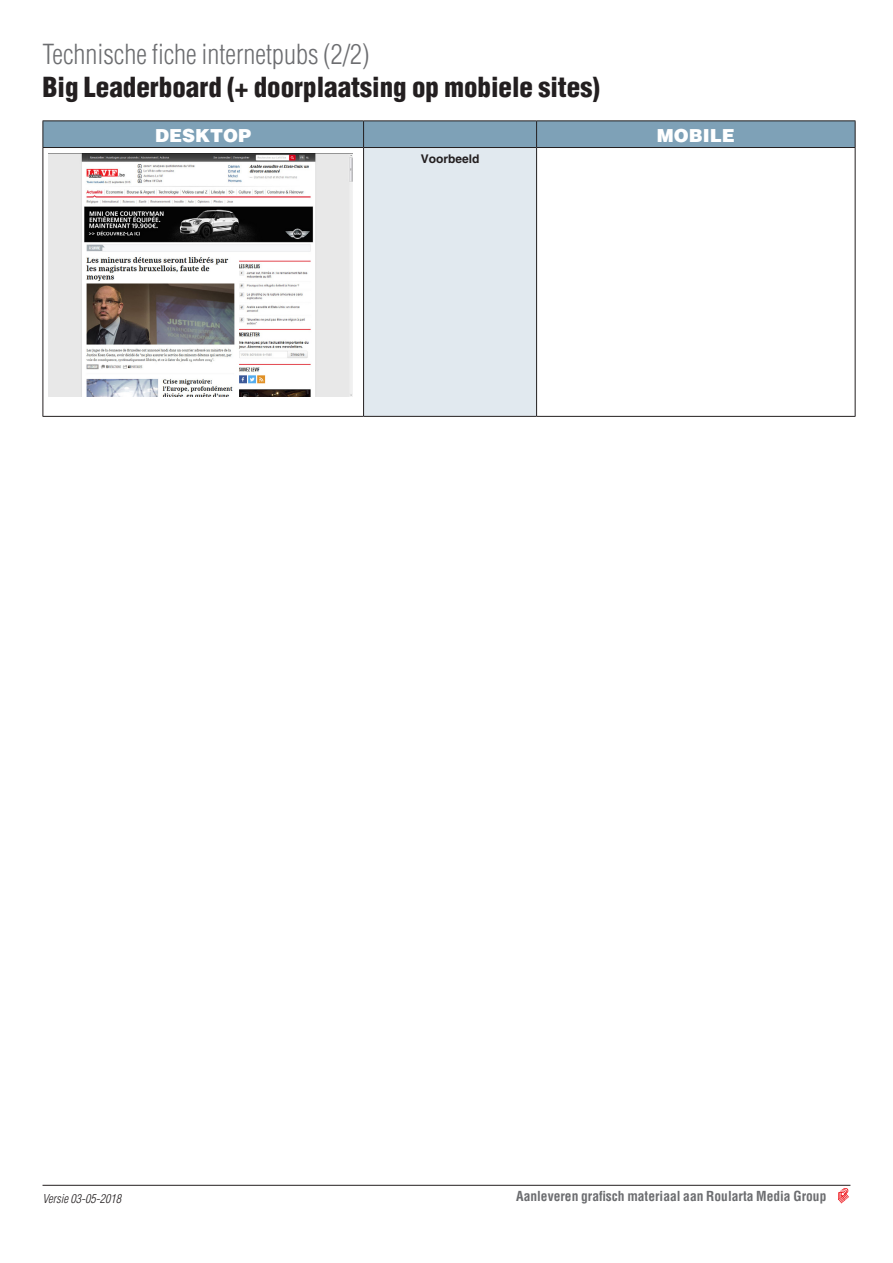
<style>
.page{position:relative;width:893px;height:1263px;background:#fff}
.page>*{position:absolute;margin:0;border:0;box-sizing:border-box;transform-origin:0 0}
.TOC_3{font:900 condensed 27px "Helvetica";color:#231f20}
.t1{font:300 condensed 27px "Helvetica";color:#6c6d70}
.tekst_draaiboek{font:900 18px "Helvetica";color:#fff}
.t2{font:700 condensed 13.5px "Helvetica";color:#6c6d70}
.t3{font:italic 300 condensed 12px "Helvetica";color:#231f20}
.tekst_draaiboek-2{font:700 12px "Helvetica";color:#231f20}
</style>
<div class="page">
<svg style="left:838px;top:1188px;width:11px;height:15px"></svg>
<hr style="left:43px;top:1185px;width:807px;height:1px;background:#231f20">
<div style="left:364px;top:147px;width:173px;height:269px;background:#e1e9ef"></div>
<hr style="left:43px;top:120px;width:321px;height:1px;background:#231f20">
<hr style="left:364px;top:120px;width:173px;height:1px;background:#231f20">
<hr style="left:537px;top:120px;width:318px;height:1px;background:#231f20">
<hr style="left:43px;top:147px;width:321px;height:1px;background:#231f20">
<hr style="left:364px;top:147px;width:173px;height:1px;background:#231f20">
<hr style="left:363px;top:148px;width:1px;height:268px;background:#231f20">
<hr style="left:537px;top:147px;width:318px;height:1px;background:#231f20">
<hr style="left:855px;top:148px;width:1px;height:268px;background:#231f20">
<hr style="left:43px;top:416px;width:321px;height:1px;background:#231f20">
<hr style="left:364px;top:416px;width:173px;height:1px;background:#231f20">
<hr style="left:537px;top:416px;width:318px;height:1px;background:#231f20">
<hr style="left:536px;top:148px;width:1px;height:268px;background:#231f20">
<div style="left:43px;top:121px;width:813px;height:26px;background:#7ea1b7"></div>
<hr style="left:43px;top:148px;width:1px;height:268px;background:#231f20">
<img style="left:49px;top:153px;width:303px;height:243px">
<p class="t1" style="left:43px;top:39px;width:329px">Technische fiche internetpubs (2/2)</p>
<p class="TOC_3" style="left:43px;top:70px;width:559px">Big Leaderboard (+ doorplaatsing op mobiele sites)</p>
<p class="tekst_draaiboek" style="left:155px;top:123px;width:97px">DESKTOP</p>
<p class="tekst_draaiboek" style="left:657px;top:123px;width:79px">MOBILE</p>
<p class="tekst_draaiboek-2" style="left:421px;top:151px;width:60px">Voorbeeld</p>
<p class="t3" style="left:43px;top:1192px;width:80px">Versie 03-05-2018</p>
<p class="t2" style="left:516px;top:1188px;width:312px">Aanleveren grafisch materiaal aan Roularta Media Group</p>
</div>
